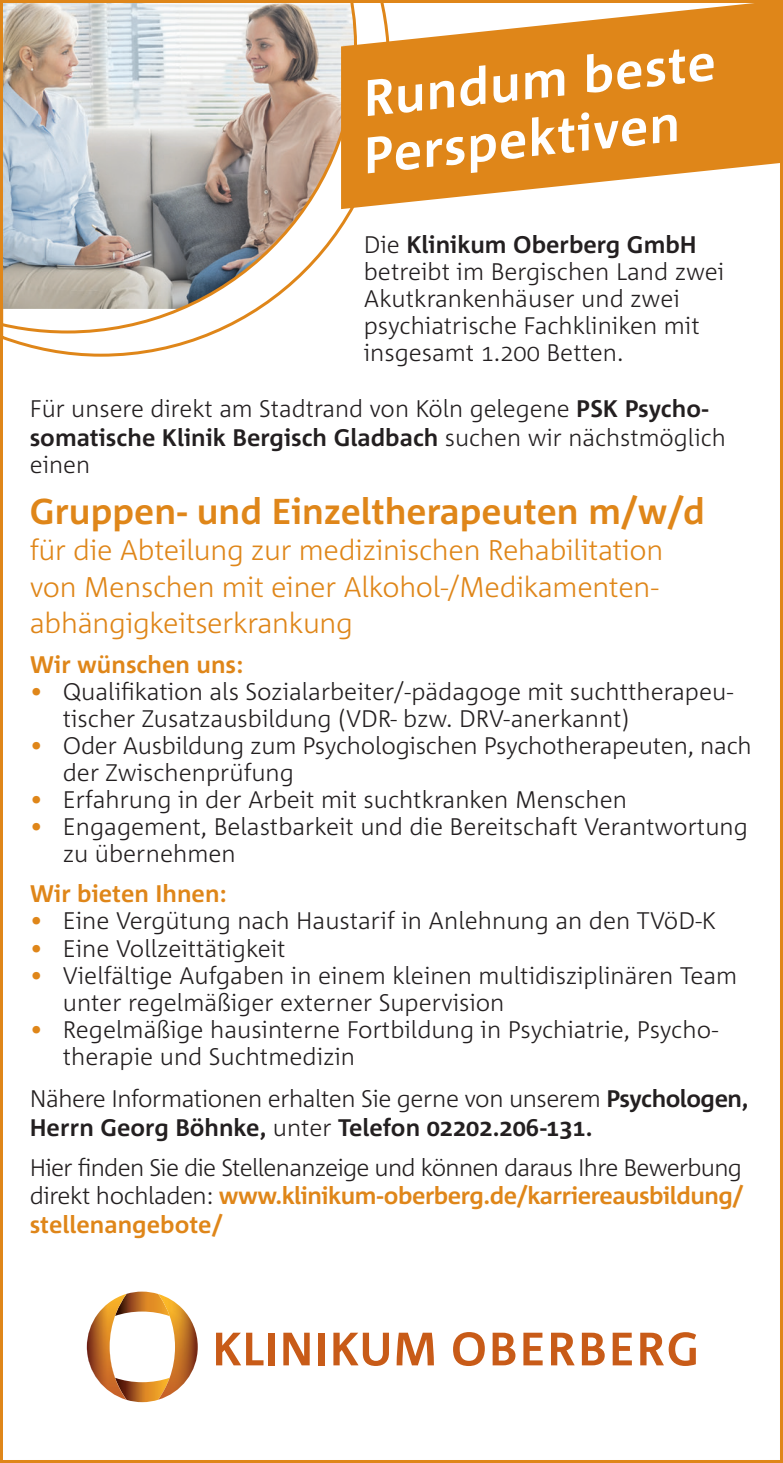
<style>
.page{position:relative;width:783px;height:1463px;background:#fff}
.page>*{position:absolute;margin:0;border:0;box-sizing:border-box;transform-origin:0 0}
.t1{font:700 51px/57px "Corpid C1";color:#fff}
.t2{font:700 36px "Corpid C1";color:#df8619}
.t3{font:300 28.5px/36px "Corpid C1";letter-spacing:-.01em;color:#df8619}
.t4{font:300 24px/27px "Corpid C1";color:#231f20}
.t5{font:300 24px/28.8px "Corpid C1";letter-spacing:-.02em;color:#231f20}
.t6{font:700 24px "Corpid C1";color:#df8619}
.s1{font-weight:700}
.s2{color:#df8619}
.s3{font-weight:700;color:#df8619}
</style>
<div class="page">
<svg style="left:4px;top:335px;width:207px;height:22px"></svg>
<img style="left:4px;top:4px;width:350px;height:331px">
<svg style="left:341px;top:0;width:441px;height:209px;fill:#df8619"></svg>
<svg style="left:216px;top:1332px;width:47px;height:33px"></svg>
<div style="left:268px;top:1332px;width:6px;height:33px;background:#c85b18"></div>
<svg style="left:283px;top:1332px;width:26px;height:33px"></svg>
<div style="left:318px;top:1332px;width:6px;height:33px;background:#c85b18"></div>
<svg style="left:333px;top:1332px;width:56px;height:34px"></svg>
<svg style="left:396px;top:1332px;width:38px;height:33px"></svg>
<svg style="left:453px;top:1332px;width:31px;height:34px"></svg>
<svg style="left:492px;top:1332px;width:23px;height:33px"></svg>
<svg style="left:523px;top:1332px;width:19px;height:33px"></svg>
<svg style="left:551px;top:1332px;width:23px;height:33px"></svg>
<svg style="left:581px;top:1332px;width:23px;height:33px"></svg>
<svg style="left:612px;top:1332px;width:19px;height:33px"></svg>
<svg style="left:640px;top:1332px;width:56px;height:34px"></svg>
<img style="left:87px;top:1315px;width:10px;height:64px">
<svg style="left:97px;top:1291px;width:63px;height:111px"></svg>
<img style="left:158px;top:1294px;width:40px;height:105px">
<h1 class="t1" style="left:353px;top:70px;width:361px;rotate:-6deg">Rundum beste<br>Perspektiven</h1>
<p class="t4" style="left:364px;top:230px;width:362px">Die <span class="s1">Klinikum Oberberg GmbH </span>betreibt im Bergischen Land zwei<br>Akutkrankenhäuser und zwei psychiatrische Fachkliniken mit insgesamt 1.200 Betten.</p>
<p class="t4" style="left:30px;top:394px;width:697px;line-height:27.9px">Für unsere direkt am Stadtrand von Köln gelegene <span class="s1">PSK Psycho&shy;somatische Klinik Bergisch Gladbach</span> suchen wir nächstmöglich einen</p>
<h2 class="t2" style="left:30px;top:489px;width:676px">Gruppen- und Einzeltherapeuten m/w/d</h2>
<p class="t3" style="left:30px;top:532px;width:635px">für die Abteilung zur medizinischen Rehabilitation von Menschen mit einer Alkohol-/Medikamenten&shy;abhängigkeitserkrankung</p>
<p class="t6" style="left:30px;top:649px;width:215px">Wir wünschen uns:</p>
<p class="t4" style="left:63px;top:677px;width:671px;text-indent:-33px"><span class="s2">•</span> Qualifikation als Sozialarbeiter/-pädagoge mit suchttherapeu&shy;tischer Zusatzausbildung (VDR- bzw. DRV-anerkannt)</p>
<p class="t4" style="left:63px;top:731px;width:690px;text-indent:-33px"><span class="s2">•</span> Oder Ausbildung zum Psychologischen Psychotherapeuten, nach der Zwischenprüfung</p>
<p class="t4" style="left:30px;top:785px;width:598px"><span class="s2">•</span> Erfahrung in der Arbeit mit suchtkranken Menschen</p>
<p class="t4" style="left:63px;top:813px;width:686px;text-indent:-33px"><span class="s2">•</span> Engagement, Belastbarkeit und die Bereitschaft Verantwortung zu übernehmen</p>
<p class="t6" style="left:30px;top:879px;width:198px">Wir bieten Ihnen:</p>
<p class="t4" style="left:30px;top:907px;width:687px"><span class="s2">•</span> Eine Vergütung nach Haustarif in Anlehnung an den TVöD-K</p>
<p class="t4" style="left:30px;top:934px;width:257px"><span class="s2">•</span> Eine Vollzeittätigkeit</p>
<p class="t4" style="left:63px;top:961px;width:675px;text-indent:-33px"><span class="s2">•</span> Vielfältige Aufgaben in einem kleinen multidisziplinären Team unter regelmäßiger externer Supervision</p>
<p class="t4" style="left:63px;top:1015px;width:656px;text-indent:-33px"><span class="s2">•</span> Regelmäßige hausinterne Fortbildung in Psychiatrie, Psycho&shy;therapie und Suchtmedizin</p>
<p class="t5" style="left:30px;top:1083px;width:720px">Nähere Informationen erhalten Sie gerne von unserem <span class="s1">Psychologen,<br>Herrn Georg Böhnke,</span> unter <span class="s1">Telefon 02202.206-131.</span></p>
<p class="t4" style="left:30px;top:1152px;width:715px;line-height:28.8px;text-align:justify">Hier finden Sie die Stellenanzeige und können daraus Ihre Bewerbung direkt hochladen: <span class="s3">www.klinikum-oberberg.de/karriereausbildung/ stellenangebote/</span></p>
</div>
